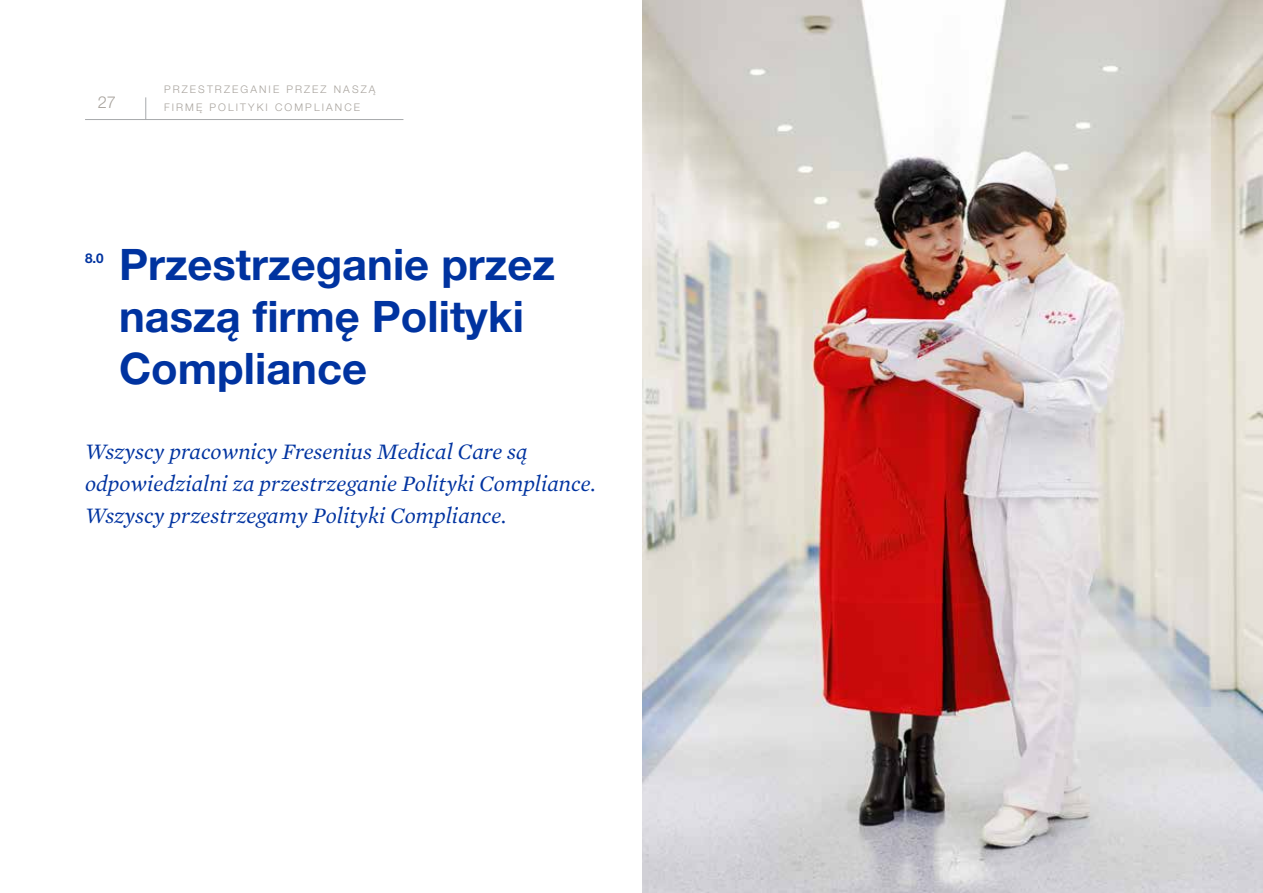
<style>
.page{position:relative;width:1263px;height:893px;background:#fff}
.page>*{position:absolute;margin:0;border:0;box-sizing:border-box;transform-origin:0 0}
.t1{font:700 43.5px/51.8px "Helvetica Neue LT Pro";color:#0033a0}
.t2{font:italic 22.5px/32.2px "Mercury Text G1";color:#0033a0}
.t3{font:300 16.5px "Helvetica Neue LT Pro";color:#a8a39d}
.t4{font:700 13.5px "Helvetica Neue LT Pro";color:#0033a0}
.t5{font:300 10.5px/17.2px "Helvetica Neue LT Pro";letter-spacing:.2em;color:#a8a39d}
</style>
<div class="page">
<img style="left:642px;top:0;width:621px;height:893px">
<hr style="left:85px;top:119px;width:318px;height:1px;background:#a7a9ac">
<svg style="left:145px;top:97px;width:1px;height:22px"></svg>
<p class="t3" style="left:98px;top:92px;width:20px">27</p>
<p class="t5" style="left:164px;top:81px;width:213px">PRZESTRZEGANIE PRZEZ NASZĄ<br>FIRMĘ POLITYKI COMPLIANCE</p>
<p class="t4" style="left:85px;top:250px;width:20px">8.0</p>
<h1 class="t1" style="left:119px;top:238px;width:437px">Przestrzeganie przez naszą firmę Polityki<br>Compliance</h1>
<p class="t2" style="left:85px;top:434px;width:512px">Wszyscy pracownicy Fresenius Medical Care są odpowiedzialni za przestrzeganie Polityki Compliance.<br>Wszyscy przestrzegamy Polityki Compliance.</p>
</div>
